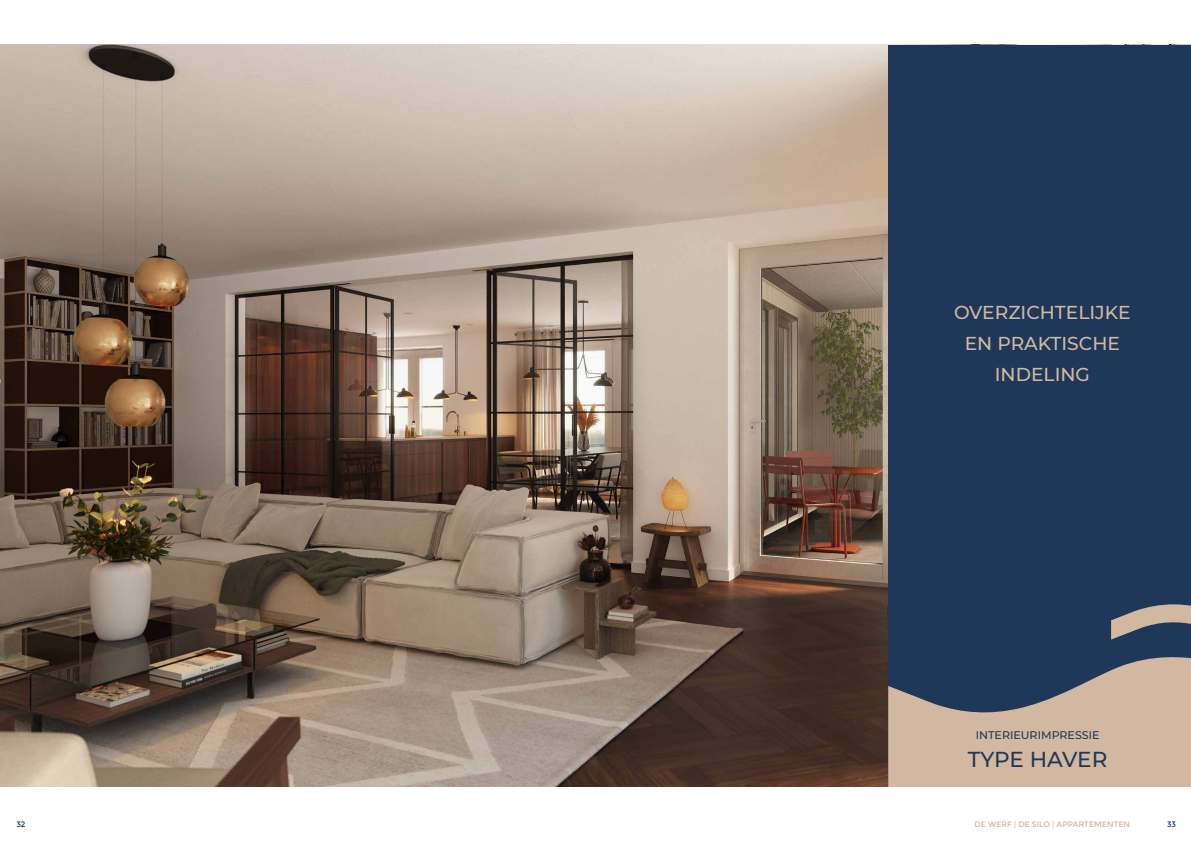
<style>
.page{position:relative;width:1191px;height:844px;background:#fff}
.page>*{position:absolute;margin:0;border:0;box-sizing:border-box;transform-origin:0 0}
.t1{font:500 21.53px "Montserrat";letter-spacing:-.01em;color:#1f3859}
.t2{font:500 18.64px/31.1px "Montserrat";color:#d2b8a0;text-align:center}
.t3{font:500 11.03px "Montserrat";color:#1f3859}
.t4{font:7.88px "Montserrat";color:#d2b8a0}
.t5{font:7.88px "Montserrat";color:#1f3859}
</style>
<div class="page">
<img style="left:0;top:45px;width:888px;height:741px">
<div style="left:888px;top:45px;width:303px;height:741px;background:#1f3859"></div>
<svg style="left:888px;top:660px;width:303px;height:126px;fill:#d2b8a0"></svg>
<svg style="left:1111px;top:604px;width:80px;height:56px"></svg>
<p class="t2" style="left:954px;top:296px;width:178px">OVERZICHTELIJKE<br>EN PRAKTISCHE<br>INDELING</p>
<p class="t3" style="left:975px;top:726px;width:125px">INTERIEURIMPRESSIE</p>
<p class="t1" style="left:968px;top:743px;width:141px">TYPE HAVER</p>
<p class="t5" style="left:16px;top:819px;width:11px">32</p>
<p class="t4" style="left:974px;top:819px;width:157px">DE WERF | DE SILO | APPARTEMENTEN</p>
<p class="t5" style="left:1167px;top:819px;width:11px">33</p>
</div>
